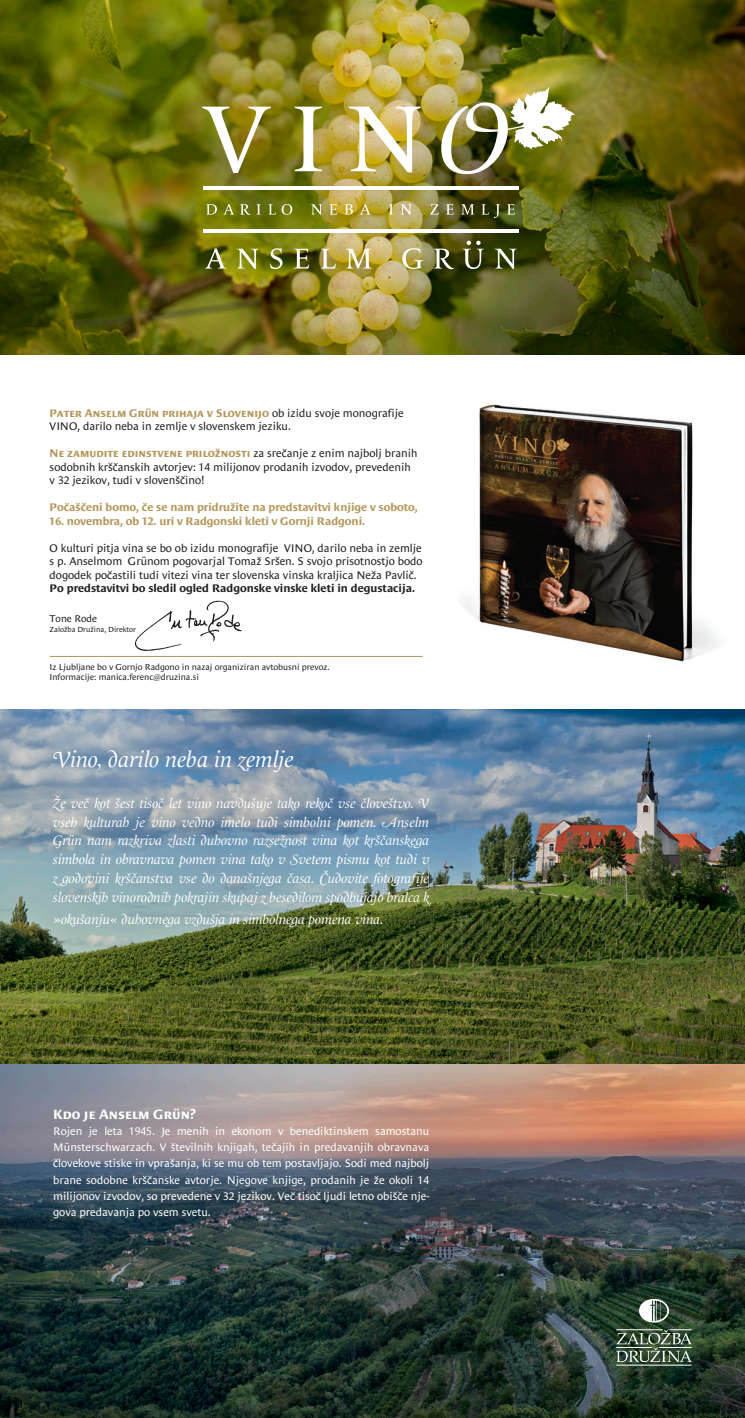
<style>
.page{position:relative;width:745px;height:1418px;background:#fff}
.page>*{position:absolute;margin:0;border:0;box-sizing:border-box;transform-origin:0 0}
.t1{font:22.5px "Le Monde Classic Swash";color:#fff}
.t2{font:13.75px/18.8px "Le Monde Classic Swash";color:#fff;text-align:justify}
.t3{font:700 13.75px "Le Monde Sans Caps";color:#fff}
.t4{font:11.25px/16.2px "Le Monde Sans";color:#fff;text-align:justify}
.t5{font:11.25px "Le Monde Sans";color:#231f20}
.t6{font:700 11.25px "Le Monde Sans Caps";color:#b39759}
.t7{font:700 11.25px "Le Monde Sans";color:#b39759}
.t8{font:700 11.25px "Le Monde Sans";color:#231f20}
.t9{font:10px "Le Monde Sans";color:#231f20}
.t10{font:8.75px "Le Monde Sans";color:#231f20}
.t11{font:7.5px "Le Monde Sans";color:#231f20}
.s1{font-family:"Le Monde Sans";font-weight:400;color:#231f20}
</style>
<div class="page">
<img style="left:0;top:1px;width:744px;height:354px">
<img style="left:205px;top:241px;width:311px;height:28px">
<img style="left:206px;top:204px;width:308px;height:14px">
<hr style="left:203px;top:187px;width:315px;height:3px;background:#fff">
<hr style="left:203px;top:229px;width:315px;height:4px;background:#fff">
<img style="left:202px;top:106px;width:218px;height:67px">
<img style="left:441px;top:85px;width:134px;height:89px">
<img style="left:461px;top:404px;width:259px;height:258px">
<hr style="left:50px;top:656px;width:372px;height:1px;background:#b39759">
<img style="left:134px;top:600px;width:108px;height:51px">
<img style="left:0;top:709px;width:744px;height:708px">
<svg style="left:638px;top:1298px;width:30px;height:24px"></svg>
<hr style="left:615px;top:1364px;width:76px;height:1px;background:#fff">
<svg style="left:615px;top:1329px;width:76px;height:33px;background:#5c705d"></svg>
<p class="t6" style="left:50px;top:406px;width:355px">Pater Anselm Grün prihaja v Slovenijo <span class="s1">ob izidu svoje monografije</span></p>
<p class="t5" style="left:50px;top:420px;width:243px">VINO, darilo neba in zemlje v slovenskem jeziku.</p>
<p class="t6" style="left:50px;top:447px;width:369px">Ne zamudite edinstvene priložnosti <span class="s1">za srečanje z enim najbolj branih</span></p>
<p class="t5" style="left:50px;top:460px;width:362px">sodobnih krščanskih avtorjev: 14 milijonov prodanih izvodov, prevedenih</p>
<p class="t5" style="left:50px;top:474px;width:156px">v 32 jezikov, tudi v slovenščino!</p>
<p class="t7" style="left:50px;top:501px;width:369px">Počaščeni bomo, če se nam pridružite na predstavitvi knjige v soboto,</p>
<p class="t7" style="left:50px;top:514px;width:317px">16. novembra, ob 12. uri v Radgonski kleti v Gornji Radgoni.</p>
<p class="t5" style="left:50px;top:541px;width:373px">O kulturi pitja vina se bo ob izidu monografije VINO, darilo neba in zemlje</p>
<p class="t5" style="left:50px;top:555px;width:374px">s p. Anselmom Grünom pogovarjal Tomaž Sršen. S svojo prisotnostjo bodo</p>
<p class="t5" style="left:50px;top:568px;width:368px">dogodek počastili tudi vitezi vina ter slovenska vinska kraljica Neža Pavlič.</p>
<p class="t8" style="left:50px;top:582px;width:366px">Po predstavitvi bo sledil ogled Radgonske vinske kleti in degustacija.</p>
<p class="t9" style="left:50px;top:613px;width:49px">Tone Rode</p>
<p class="t11" style="left:50px;top:625px;width:88px">Založba Družina, Direktor</p>
<p class="t10" style="left:50px;top:661px;width:281px">Iz Ljubljane bo v Gornjo Radgono in nazaj organiziran avtobusni prevoz.</p>
<p class="t10" style="left:50px;top:671px;width:151px">Informacije: manica.ferenc@druzina.si</p>
<p class="t1" style="left:53px;top:745px;width:242px">Vino, darilo neba in zemlje</p>
<p class="t2" style="left:53px;top:794px;width:377px">Že več kot šest tisoč let vino navdušuje tako rekoč vse človeštvo. V vseh kulturah je vino vedno imelo tudi simbolni pomen. Anselm Grün nam razkriva zlasti duhovno razsežnost vina kot krščanskega simbola in obravnava pomen vina tako v Svetem pismu kot tudi v z godovini krščanstva vse do današnjega časa. Čudovite fotografije slovenskih vinorodnih pokrajin skupaj z besedilom spodbujajo bralca k</p>
<p class="t2" style="left:53px;top:910px;width:332px">»okušanju« duhovnega vzdušja in simbolnega pomena vina.</p>
<p class="t3" style="left:53px;top:1106px;width:144px">Kdo je Anselm Grün?</p>
<p class="t4" style="left:53px;top:1122px;width:377px">Rojen je leta 1945. Je menih in ekonom v benediktinskem samostanu Münsterschwarzach. V številnih knjigah, tečajih in predavanjih obravnava človekove stiske in vprašanja, ki se mu ob tem postavljajo. Sodi med najbolj brane sodobne krščanske avtorje. Njegove knjige, prodanih je že okoli 14 milijonov izvodov, so prevedene v 32 jezikov. Več tisoč ljudi letno obišče nje&shy;gova predavanja po vsem svetu.</p>
</div>
